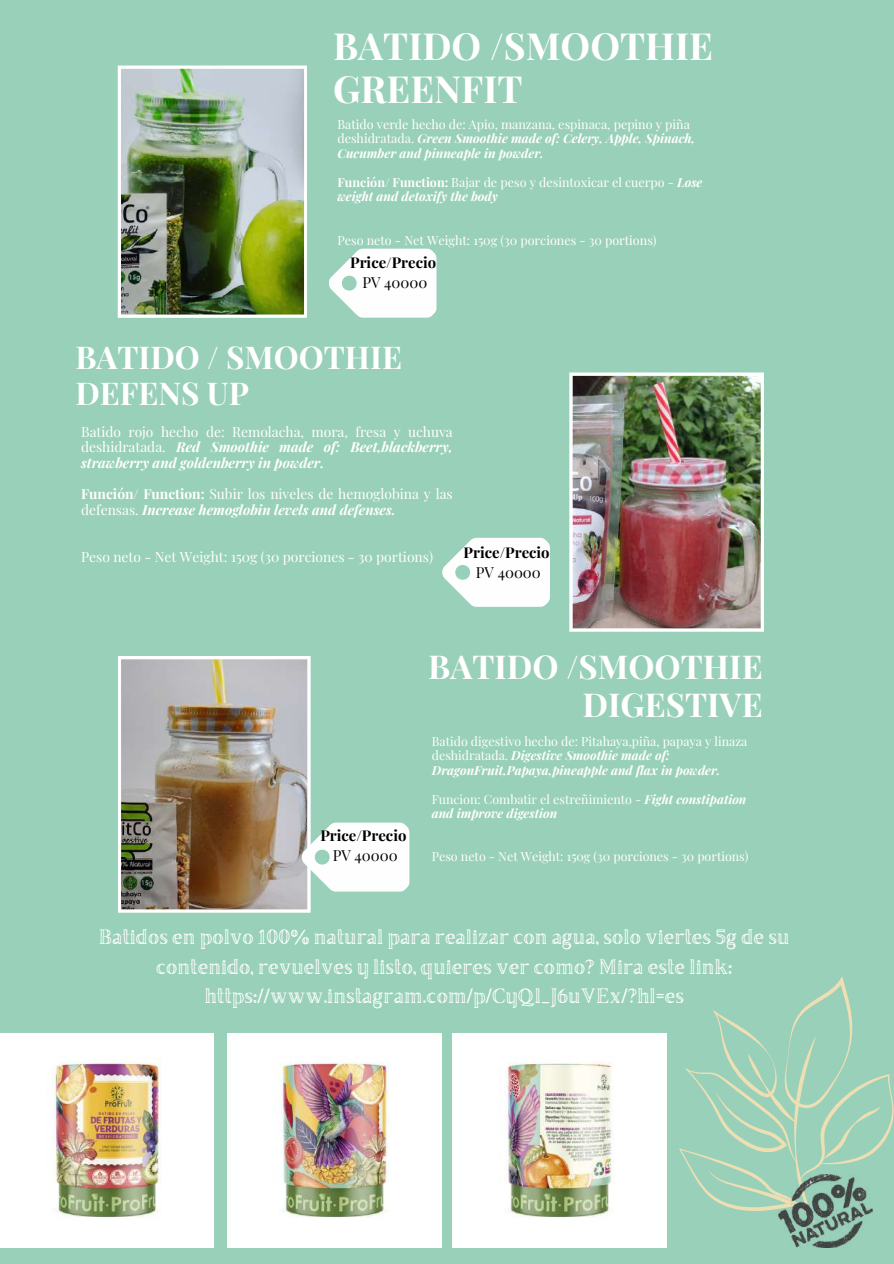
<style>
.page{position:relative;width:894px;height:1264px;background:#fff}
.page>*{position:absolute;margin:0;border:0;box-sizing:border-box;transform-origin:0 0}
.t1{font:700 37.5px/42.8px "Playfair Display";color:#fff}
.t2{font:700 33px/38.2px "Playfair Display";color:#fff;text-align:right}
.t3{font:700 31.5px/36px "Playfair Display";color:#fff}
.t4{font:21px/29.2px "Brixton TC Outline";color:#fff;text-align:center}
.t5{font:700 14.85px "Playfair Display";color:#000}
.t6{font:14.85px "Playfair Display";color:#000}
.t7{font:13.8px/15.6px "Playfair Display";color:#fff}
.t8{font:italic 700 13.8px/15.6px "Playfair Display";color:#fff;text-align:justify}
.t9{font:italic 700 12.6px/14.5px "Playfair Display";color:#fff}
.t10{font:12.6px/14.5px "Playfair Display";color:#fff}
.t11{font:italic 700 12.45px/14.4px "Playfair Display";color:#fff}
.t12{font:12.45px "Playfair Display";color:#fff}
.s1{font-weight:400;font-style:normal}
.s2{font-weight:700}
.s3{font-weight:700;font-style:italic}
</style>
<div class="page">
<div style="left:0;top:0;width:893px;height:1263px;background:#99d0b9"></div>
<img style="left:118px;top:65px;width:189px;height:253px">
<img style="left:569px;top:372px;width:194px;height:259px">
<img style="left:118px;top:656px;width:192px;height:256px">
<svg style="left:679px;top:976px;width:214px;height:237px"></svg>
<img style="left:778px;top:1174px;width:94px;height:73px">
<img style="left:0;top:1033px;width:214px;height:214px">
<img style="left:228px;top:1033px;width:213px;height:214px">
<img style="left:452px;top:1033px;width:214px;height:214px">
<svg style="left:329px;top:248px;width:108px;height:70px"></svg>
<svg style="left:442px;top:502px;width:136px;height:130px"></svg>
<svg style="left:297px;top:787px;width:113px;height:126px"></svg>
<h1 class="t1" style="left:333px;top:23px;width:381px">BATIDO /SMOOTHIE<br>GREENFIT</h1>
<p class="t9" style="left:337px;top:116px;width:359px"><span class="s1">Batido verde hecho de: Apio, manzana, espinaca, pepino y piña deshidratada.</span> Green Smoothie made of: Celery, Apple, Spinach,<br>Cucumber and pinneaple in powder.</p>
<p class="t10" style="left:337px;top:174px;width:366px"><span class="s2">Función/ Function:</span> Bajar de peso y desintoxicar el cuerpo - <span class="s3">Lose weight and detoxify the body</span></p>
<p class="t10" style="left:337px;top:232px;width:320px">Peso neto - Net Weight: 150g (30 porciones - 30 portions)</p>
<p class="t5" style="left:350px;top:251px;width:88px">Price/Precio</p>
<p class="t6" style="left:362px;top:272px;width:66px">PV 40000</p>
<h3 class="t3" style="left:75px;top:338px;width:328px">BATIDO / SMOOTHIE<br>DEFENS UP</h3>
<p class="t8" style="left:81px;top:423px;width:373px"><span class="s1">Batido rojo hecho de: Remolacha, mora, fresa y uchuva deshidratada.</span> Red Smoothie made of: Beet,blackberry, strawberry and goldenberry in powder.</p>
<p class="t7" style="left:81px;top:485px;width:373px"><span class="s2">Función/ Function:</span> Subir los niveles de hemoglobina y las defensas. <span class="s3">Increase hemoglobin levels and defenses.</span></p>
<p class="t7" style="left:81px;top:548px;width:353px">Peso neto - Net Weight: 150g (30 porciones - 30 portions)</p>
<p class="t5" style="left:463px;top:541px;width:88px">Price/Precio</p>
<p class="t6" style="left:476px;top:562px;width:66px">PV 40000</p>
<p class="t5" style="left:320px;top:825px;width:88px">Price/Precio</p>
<p class="t6" style="left:332px;top:845px;width:66px">PV 40000</p>
<h2 class="t2" style="left:428px;top:646px;width:336px">BATIDO /SMOOTHIE<br>DIGESTIVE</h2>
<p class="t11" style="left:431px;top:733px;width:317px"><span class="s1">Batido digestivo hecho de: Pitahaya,piña, papaya y linaza deshidratada.</span> Digestive Smoothie made of:<br>DragonFruit,Papaya,pineapple and flax in powder.</p>
<p class="t11" style="left:431px;top:791px;width:316px"><span class="s1">Funcion: Combatir el estreñimiento -</span> Fight constipation and improve digestion</p>
<p class="t12" style="left:431px;top:847px;width:318px">Peso neto - Net Weight: 150g (30 porciones - 30 portions)</p>
<h3 class="t4" style="left:99px;top:925px;width:692px">Batidos en polvo 100% natural para realizar con agua, solo viertes 5g de su contenido, revuelves y listo, quieres ver como? Mira este link: https://www.instagram.com/p/CyQl_J6uVEx/?hl=es</h3>
</div>
